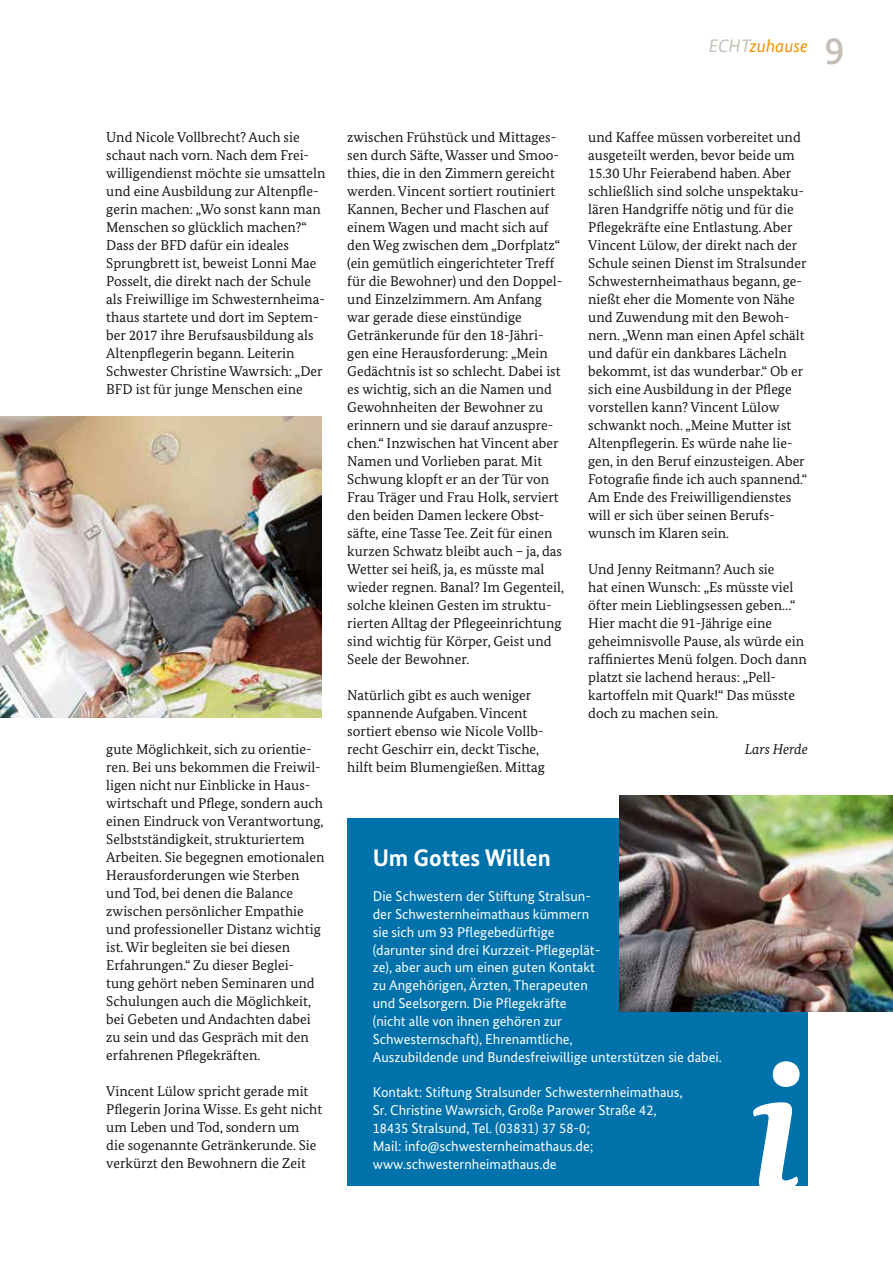
<style>
.page{position:relative;width:893px;height:1263px;background:#fff}
.page>*{position:absolute;margin:0;border:0;box-sizing:border-box;transform-origin:0 0}
.t1{font:italic 700 180px "Bundes Serif";color:#fff}
.t2{font:500 39px "Bundes Sans";color:#c4beb6}
.t3{font:700 24px "Bundes Sans";color:#fff}
.t4{font:italic 18px "Bundes Sans";color:#f39100}
.t5{font:14.25px/18px "Bundes Serif";color:#181716}
.t6{font:14.25px/18px "Bundes Sans";color:#fff}
.t7{font:italic 14.25px "Bundes Serif";letter-spacing:-.005em;color:#181716}
.s1{color:#c4beb6}
</style>
<div class="page">
<div style="left:347px;top:819px;width:461px;height:367px;background:#0072ab"></div>
<img style="left:619px;top:795px;width:274px;height:217px">
<img style="left:0;top:416px;width:321px;height:302px">
<p class="t4" style="left:709px;top:35px;width:101px"><span class="s1">Echt</span>zuhause</p>
<h2 class="t2" style="left:825px;top:27px;width:21px">9</h2>
<p class="t5" style="left:106px;top:128px;width:221px">Und Nicole Vollbrecht? Auch sie schaut nach vorn. Nach dem Frei&shy;willigendienst möchte sie umsatteln und eine Ausbildung zur Altenpfle&shy;gerin machen: „Wo sonst kann man Menschen so glücklich machen?“ Dass der BFD dafür ein ideales Sprungbrett ist, beweist Lonni Mae Posselt, die direkt nach der Schule als Freiwillige im Schwesternheima&shy;thaus startete und dort im Septem&shy;ber 2017 ihre Berufsausbildung als Altenpflegerin begann. Leiterin Schwester Christine Wawrsich: „Der BFD ist für junge Menschen eine</p>
<p class="t5" style="left:106px;top:740px;width:220px">gute Möglichkeit, sich zu orientie&shy;ren. Bei uns bekommen die Freiwil&shy;ligen nicht nur Einblicke in Haus&shy;wirtschaft und Pflege, sondern auch einen Eindruck von Verantwortung, Selbstständigkeit, strukturiertem Arbeiten. Sie begegnen emotionalen Herausforderungen wie Sterben und Tod, bei denen die Balance zwischen persönlicher Empathie und professioneller Distanz wichtig ist. Wir begleiten sie bei diesen Erfahrungen.“ Zu dieser Beglei&shy;tung gehört neben Seminaren und Schulungen auch die Möglichkeit, bei Gebeten und Andachten dabei zu sein und das Gespräch mit den erfahrenen Pflegekräften.</p>
<p class="t5" style="left:106px;top:1082px;width:217px">Vincent Lülow spricht gerade mit Pflegerin Jorina Wisse. Es geht nicht um Leben und Tod, sondern um<br>die sogenannte Getränkerunde. Sie verkürzt den Bewohnern die Zeit</p>
<p class="t5" style="left:347px;top:128px;width:218px">zwischen Frühstück und Mittages&shy;sen durch Säfte, Wasser und Smoo&shy;thies, die in den Zimmern gereicht werden. Vincent sortiert routiniert Kannen, Becher und Flaschen auf einem Wagen und macht sich auf den Weg zwischen dem „Dorfplatz“ (ein gemütlich eingerichteter Treff für die Bewohner) und den Doppel&shy;und Einzelzimmern. Am Anfang war gerade diese einstündige Getränkerunde für den 18-Jähri&shy;gen eine Herausforderung: „Mein Gedächtnis ist so schlecht. Dabei ist es wichtig, sich an die Namen und Gewohnheiten der Bewohner zu erinnern und sie darauf anzuspre&shy;chen.“ Inzwischen hat Vincent aber Namen und Vorlieben parat. Mit Schwung klopft er an der Tür von Frau Träger und Frau Holk, serviert den beiden Damen leckere Obst&shy;säfte, eine Tasse Tee. Zeit für einen kurzen Schwatz bleibt auch – ja, das Wetter sei heiß, ja, es müsste mal wieder regnen. Banal? Im Gegenteil, solche kleinen Gesten im struktu&shy;rierten Alltag der Pflegeeinrichtung sind wichtig für Körper, Geist und Seele der Bewohner.</p>
<p class="t5" style="left:347px;top:686px;width:199px">Natürlich gibt es auch weniger spannende Aufgaben. Vincent sortiert ebenso wie Nicole Vollb&shy;recht Geschirr ein, deckt Tische, hilft beim Blumengießen. Mittag</p>
<p class="t5" style="left:588px;top:128px;width:220px">und Kaffee müssen vorbereitet und ausgeteilt werden, bevor beide um 15.30 Uhr Feierabend haben. Aber schließlich sind solche unspektaku&shy;lären Handgriffe nötig und für die Pflegekräfte eine Entlastung. Aber Vincent Lülow, der direkt nach der Schule seinen Dienst im Stralsunder Schwesternheimathaus begann, ge&shy;nießt eher die Momente von Nähe und Zuwendung mit den Bewoh&shy;nern. „Wenn man einen Apfel schält und dafür ein dankbares Lächeln bekommt, ist das wunderbar.“ Ob er sich eine Ausbildung in der Pflege vorstellen kann? Vincent Lülow schwankt noch. „Meine Mutter ist Altenpflegerin. Es würde nahe lie&shy;gen, in den Beruf einzusteigen. Aber Fotografie finde ich auch spannend.“ Am Ende des Freiwilligendienstes will er sich über seinen Berufs&shy;wunsch im Klaren sein.</p>
<p class="t5" style="left:588px;top:560px;width:220px">Und Jenny Reitmann? Auch sie<br>hat einen Wunsch: „Es müsste viel öfter mein Lieblingsessen geben…“<br>Hier macht die 91-Jährige eine geheimnisvolle Pause, als würde ein raffiniertes Menü folgen. Doch dann platzt sie lachend heraus: „Pell&shy;kartoffeln mit Quark!“ Das müsste doch zu machen sein.</p>
<p class="t7" style="left:745px;top:741px;width:65px">Lars Herde</p>
<h3 class="t3" style="left:373px;top:843px;width:179px">Um Gottes Willen</h3>
<p class="t6" style="left:373px;top:887px;width:350px">Die Schwestern der Stiftung Stralsun-<br>der Schwesternheimathaus kümmern<br>sie sich um 93 Pflegebedürftige<br>(darunter sind drei Kurzzeit-Pflegeplät-<br>ze), aber auch um einen guten Kontakt<br>zu Angehörigen, Ärzten, Therapeuten<br>und Seelsorgern. Die Pflegekräfte<br>(nicht alle von ihnen gehören zur<br>Schwesternschaft), Ehrenamtliche,<br>Auszubildende und Bundesfreiwillige unterstützen sie dabei.</p>
<p class="t6" style="left:373px;top:1083px;width:312px">Kontakt: Stiftung Stralsunder Schwesternheimathaus, Sr. Christine Wawrsich, Große Parower Straße 42, 18435 Stralsund, Tel. (03831) 37 58-0;<br>Mail: info@schwesternheimathaus.de; www.schwesternheimathaus.de</p>
<h1 class="t1" style="left:749px;top:1020px;width:56px">i</h1>
</div>
